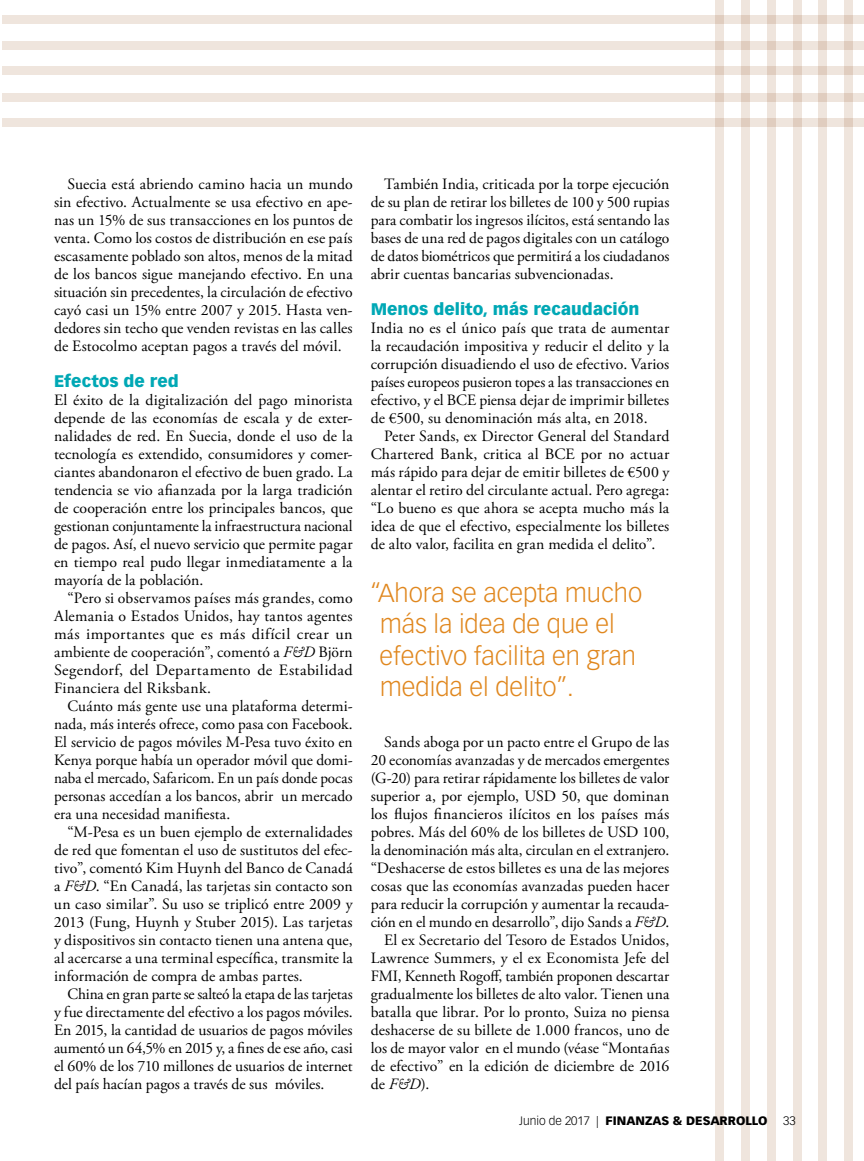
<style>
.page{position:relative;width:864px;height:1161px;background:#fff}
.page>*{position:absolute;margin:0;border:0;box-sizing:border-box;transform-origin:0 0}
.t1{font:300 25.5px/31.5px "Vectora LT Std";color:#e0871e}
.t2{font:900 16.5px "Vectora LT Std";color:#00a8b5}
.t3{font:15.75px/18px "Adobe Garamond Pro";letter-spacing:.005em;color:#000;text-align:justify}
.t4{font:900 12px "Vectora LT Std";color:#000}
.t5{font:300 12px "Vectora LT Std";color:#000}
.s1{font-style:italic}
.s2{font-weight:300}
</style>
<div class="page">
<div style="left:2px;top:15px;width:862px;height:9px;background:#efe5dd"></div>
<div style="left:2px;top:41px;width:862px;height:9px;background:#efe5dd"></div>
<div style="left:2px;top:93px;width:862px;height:9px;background:#efe5dd"></div>
<div style="left:2px;top:67px;width:862px;height:8px;background:#efe5dd"></div>
<div style="left:2px;top:118px;width:862px;height:9px;background:#efe5dd"></div>
<div style="left:818px;top:0;width:9px;height:1161px;background:#efe5dd"></div>
<div style="left:844px;top:0;width:9px;height:1161px;background:#efe5dd"></div>
<div style="left:793px;top:0;width:9px;height:1161px;background:#efe5dd"></div>
<div style="left:741px;top:0;width:9px;height:1161px;background:#efe5dd"></div>
<div style="left:767px;top:0;width:9px;height:1161px;background:#efe5dd"></div>
<div style="left:715px;top:0;width:9px;height:1161px;background:#efe5dd"></div>
<p class="t3" style="left:54px;top:176px;width:300px;text-indent:14px">Suecia está abriendo camino hacia un mundo sin efectivo. Actualmente se usa efectivo en ape&shy;nas un 15% de sus transacciones en los puntos de venta. Como los costos de distribución en ese país escasamente poblado son altos, menos de la mitad de los bancos sigue manejando efectivo. En una situación sin precedentes, la circulación de efectivo cayó casi un 15% entre 2007 y 2015. Hasta ven&shy;dedores sin techo que venden revistas en las calles de Estocolmo aceptan pagos a través del móvil.</p>
<p class="t2" style="left:54px;top:371px;width:126px">Efectos de red</p>
<p class="t3" style="left:54px;top:392px;width:300px">El éxito de la digitalización del pago minorista depende de las economías de escala y de exter&shy;nalidades de red. En Suecia, donde el uso de la tecnología es extendido, consumidores y comer&shy;ciantes abandonaron el efectivo de buen grado. La tendencia se vio afianzada por la larga tradición de cooperación entre los principales bancos, que gestionan conjuntamente la infraestructura nacional de pagos. Así, el nuevo servicio que permite pagar en tiempo real pudo llegar inmediatamente a la mayoría de la población.</p>
<p class="t3" style="left:54px;top:590px;width:300px;text-indent:14px">“Pero si observamos países más grandes, como Alemania o Estados Unidos, hay tantos agentes más importantes que es más difícil crear un ambiente de cooperación”, comentó a <span class="s1">F&amp;D</span> Björn Segendorf, del Departamento de Estabilidad Financiera del Riksbank.</p>
<p class="t3" style="left:54px;top:698px;width:300px;text-indent:14px">Cuánto más gente use una plataforma determi&shy;nada, más interés ofrece, como pasa con Facebook.<br>El servicio de pagos móviles M-Pesa tuvo éxito en Kenya porque había un operador móvil que domi&shy;naba el mercado, Safaricom. En un país donde pocas personas accedían a los bancos, abrir un mercado era una necesidad manifiesta.</p>
<p class="t3" style="left:54px;top:824px;width:300px;text-indent:14px">“M-Pesa es un buen ejemplo de externalidades de red que fomentan el uso de sustitutos del efec&shy;tivo”, comentó Kim Huynh del Banco de Canadá a <span class="s1">F&amp;D</span>. “En Canadá, las tarjetas sin contacto son un caso similar”. Su uso se triplicó entre 2009 y 2013 (Fung, Huynh y Stuber 2015). Las tarjetas y dispositivos sin contacto tienen una antena que, al acercarse a una terminal específica, transmite la información de compra de ambas partes.</p>
<p class="t3" style="left:54px;top:986px;width:300px;text-indent:14px">China en gran parte se salteó la etapa de las tarjetas y fue directamente del efectivo a los pagos móviles.<br>En 2015, la cantidad de usuarios de pagos móviles aumentó un 64,5% en 2015 y, a fines de ese año, casi el 60% de los 710 millones de usuarios de internet del país hacían pagos a través de sus móviles.</p>
<p class="t3" style="left:371px;top:176px;width:300px;text-indent:13px">También India, criticada por la torpe ejecución de su plan de retirar los billetes de 100 y 500 rupias para combatir los ingresos ilícitos, está sentando las bases de una red de pagos digitales con un catálogo de datos biométricos que permitirá a los ciudadanos abrir cuentas bancarias subvencionadas.</p>
<p class="t2" style="left:371px;top:299px;width:270px">Menos delito, más recaudación</p>
<p class="t3" style="left:371px;top:320px;width:300px">India no es el único país que trata de aumentar la recaudación impositiva y reducir el delito y la corrupción disuadiendo el uso de efectivo. Varios países europeos pusieron topes a las transacciones en efectivo, y el BCE piensa dejar de imprimir billetes de €500, su denominación más alta, en 2018.</p>
<p class="t3" style="left:371px;top:428px;width:300px;text-indent:13px">Peter Sands, ex Director General del Standard Chartered Bank, critica al BCE por no actuar más rápido para dejar de emitir billetes de €500 y alentar el retiro del circulante actual. Pero agrega: “Lo bueno es que ahora se acepta mucho más la idea de que el efectivo, especialmente los billetes de alto valor, facilita en gran medida el delito”.</p>
<h1 class="t1" style="left:379px;top:577px;width:264px;text-indent:-9px">“Ahora se acepta mucho más la idea de que el efectivo facilita en gran medida el delito”.</h1>
<p class="t3" style="left:384px;top:734px;width:287px">Sands aboga por un pacto entre el Grupo de las</p>
<p class="t3" style="left:371px;top:752px;width:300px">20 economías avanzadas y de mercados emergentes</p>
<p class="t3" style="left:371px;top:770px;width:300px">(G-20) para retirar rápidamente los billetes de valor</p>
<p class="t3" style="left:371px;top:788px;width:300px">superior a, por ejemplo, USD 50, que dominan</p>
<p class="t3" style="left:371px;top:806px;width:300px">los flujos financieros ilícitos en los países más</p>
<p class="t3" style="left:371px;top:824px;width:300px">pobres. Más del 60% de los billetes de USD 100,</p>
<p class="t3" style="left:371px;top:842px;width:300px">la denominación más alta, circulan en el extranjero.</p>
<p class="t3" style="left:371px;top:860px;width:300px">“Deshacerse de estos billetes es una de las mejores</p>
<p class="t3" style="left:371px;top:878px;width:300px">cosas que las economías avanzadas pueden hacer</p>
<p class="t3" style="left:371px;top:896px;width:300px">para reducir la corrupción y aumentar la recauda-</p>
<p class="t3" style="left:371px;top:914px;width:300px">ción en el mundo en desarrollo”, dijo Sands a <span class="s1">F&amp;D</span>.</p>
<p class="t3" style="left:384px;top:932px;width:287px">El ex Secretario del Tesoro de Estados Unidos,</p>
<p class="t3" style="left:371px;top:950px;width:300px">Lawrence Summers, y el ex Economista Jefe del</p>
<p class="t3" style="left:371px;top:968px;width:300px">FMI, Kenneth Rogoff, también proponen descartar</p>
<p class="t3" style="left:371px;top:986px;width:300px">gradualmente los billetes de alto valor. Tienen una</p>
<p class="t3" style="left:371px;top:1004px;width:300px">batalla que librar. Por lo pronto, Suiza no piensa</p>
<p class="t3" style="left:371px;top:1022px;width:300px">deshacerse de su billete de 1.000 francos, uno de</p>
<p class="t3" style="left:371px;top:1040px;width:300px">los de mayor valor en el mundo (véase “Montañas</p>
<p class="t3" style="left:371px;top:1058px;width:300px">de efectivo” en la edición de diciembre de 2016</p>
<p class="t3" style="left:371px;top:1076px;width:60px">de <span class="s1">F&amp;D</span>).</p>
<p class="t4" style="left:519px;top:1113px;width:250px"><span class="s2">Junio de 2017 |</span> FINANZAS &amp; DESARROLLO</p>
<p class="t5" style="left:783px;top:1114px;width:14px">33</p>
</div>
